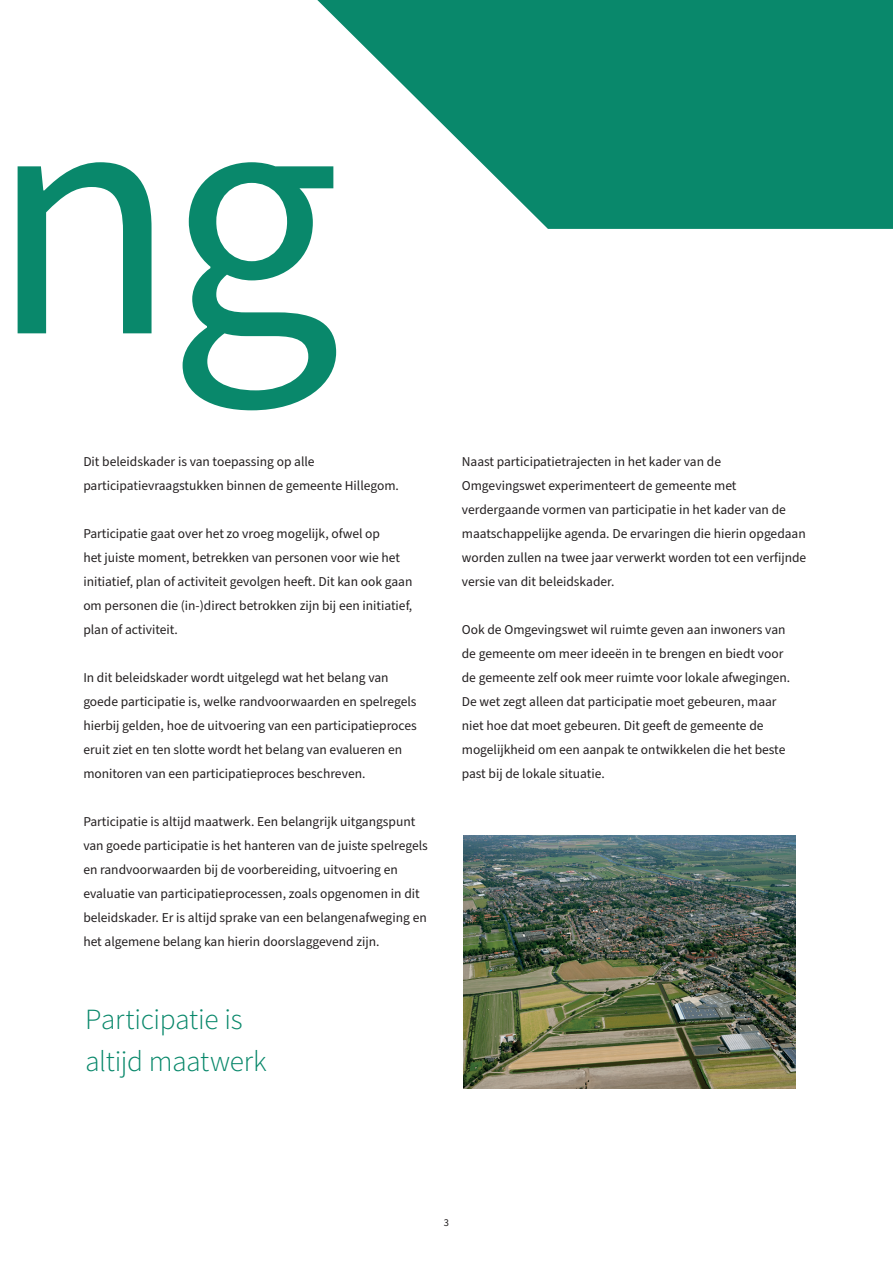
<style>
.page{position:relative;width:893px;height:1263px;background:#fff}
.page>*{position:absolute;margin:0;border:0;box-sizing:border-box;transform-origin:0 0}
.t1{font:343.5px "Source Sans Pro";color:#09886b}
.t2{font:300 29.25px/42px "Source Sans Pro";letter-spacing:-.015em;color:#09886b}
.t3{font:13.5px/24px "Source Sans Pro";color:#231f20}
.t4{font:10.5px "Source Sans Pro";color:#231f20}
</style>
<div class="page">
<img style="left:463px;top:836px;width:332px;height:252px">
<svg style="left:317px;top:0;width:576px;height:229px;fill:#09886b"></svg>
<h1 class="t1" style="left:-11px;top:-10px;width:353px">ng</h1>
<p class="t3" style="left:83px;top:450px;width:317px">Dit beleidskader is van toepassing op alle participatievraagstukken binnen de gemeente Hillegom.</p>
<p class="t3" style="left:83px;top:522px;width:331px">Participatie gaat over het zo vroeg mogelijk, ofwel op<br>het juiste moment, betrekken van personen voor wie het initiatief, plan of activiteit gevolgen heeft. Dit kan ook gaan om personen die (in-)direct betrokken zijn bij een initiatief, plan of activiteit.</p>
<p class="t3" style="left:83px;top:666px;width:335px">In dit beleidskader wordt uitgelegd wat het belang van goede participatie is, welke randvoorwaarden en spelregels hierbij gelden, hoe de uitvoering van een participatieproces eruit ziet en ten slotte wordt het belang van evalueren en monitoren van een participatieproces beschreven.</p>
<p class="t3" style="left:83px;top:810px;width:346px">Participatie is altijd maatwerk. Een belangrijk uitgangspunt van goede participatie is het hanteren van de juiste spelregels en randvoorwaarden bij de voorbereiding, uitvoering en evaluatie van participatieprocessen, zoals opgenomen in dit beleidskader. Er is altijd sprake van een belangenafweging en het algemene belang kan hierin doorslaggevend zijn.</p>
<h2 class="t2" style="left:85px;top:999px;width:183px">Participatie is altijd maatwerk</h2>
<p class="t3" style="left:462px;top:450px;width:346px">Naast participatietrajecten in het kader van de Omgevingswet experimenteert de gemeente met verdergaande vormen van participatie in het kader van de maatschappelijke agenda. De ervaringen die hierin opgedaan worden zullen na twee jaar verwerkt worden tot een verfijnde versie van dit beleidskader.</p>
<p class="t3" style="left:462px;top:618px;width:330px">Ook de Omgevingswet wil ruimte geven aan inwoners van de gemeente om meer ideeën in te brengen en biedt voor de gemeente zelf ook meer ruimte voor lokale afwegingen.<br>De wet zegt alleen dat participatie moet gebeuren, maar niet hoe dat moet gebeuren. Dit geeft de gemeente de mogelijkheid om een aanpak te ontwikkelen die het beste past bij de lokale situatie.</p>
<p class="t4" style="left:444px;top:1215px;width:7px">3</p>
</div>
